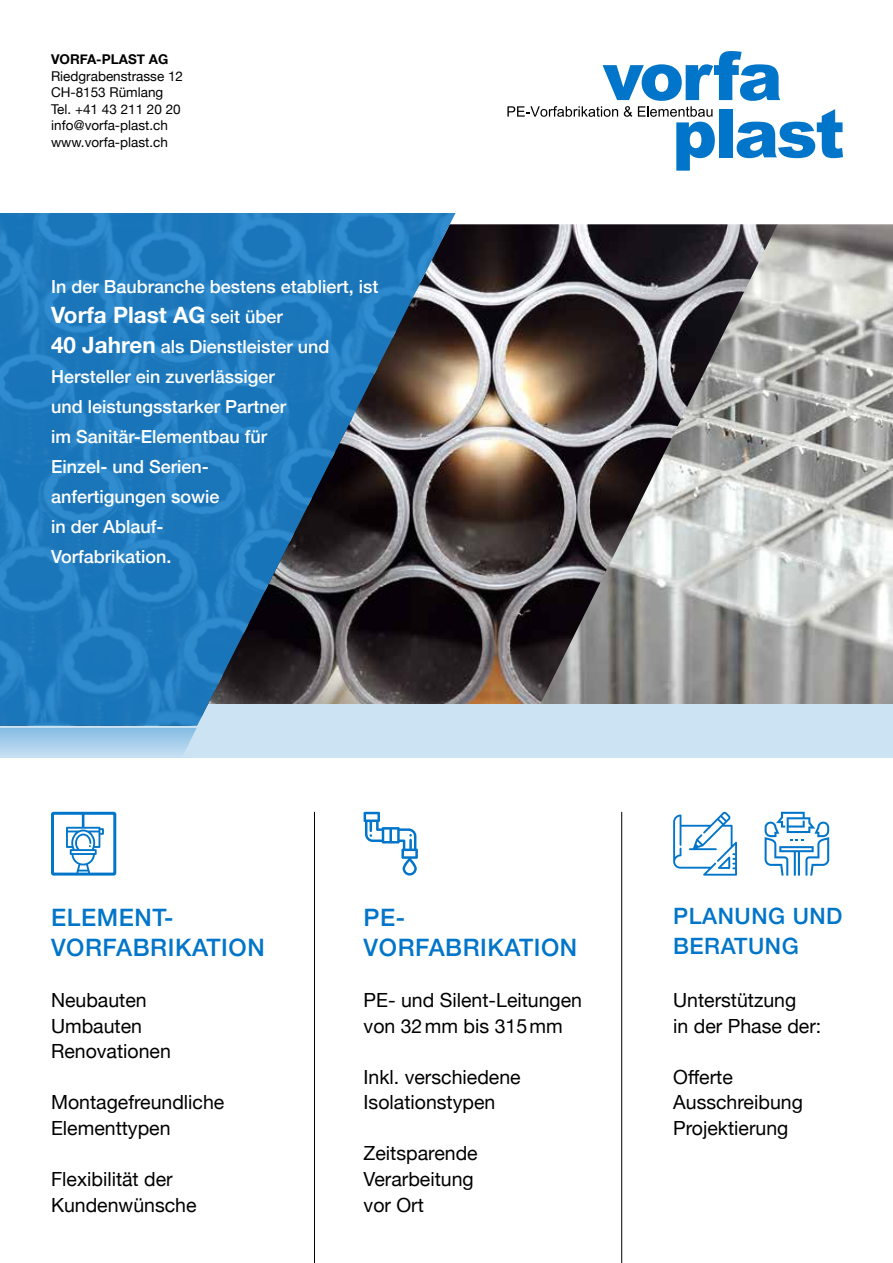
<style>
.page{position:relative;width:893px;height:1263px;background:#fff}
.page>*{position:absolute;margin:0;border:0;box-sizing:border-box;transform-origin:0 0}
.t1{font:500 24px/30px "Helvetica Neue";letter-spacing:.025em;color:#0075c9}
.t2{font:700 22.5px "Helvetica Neue";color:#fff}
.t3{font:500 22.5px/30px "Helvetica Neue";letter-spacing:.025em;color:#0075c9}
.t4{font:19.5px/25.5px "Helvetica Neue";color:#000}
.t5{font:500 18px/30px "Helvetica Neue";color:#fff}
.t6{font:13.5px/16.5px "Helvetica Neue";color:#000}
.t7{font:700 13.5px "Helvetica Neue";color:#000}
.s1{font-weight:500;font-size:18px}
.s2{font-weight:700;font-size:22.5px}
</style>
<div class="page">
<img style="left:455px;top:224px;width:85px;height:481px">
<img style="left:540px;top:224px;width:353px;height:481px">
<div style="left:0;top:705px;width:893px;height:53px;background:#cce3f4"></div>
<svg style="left:0;top:728px;width:197px;height:26px;background:#a3ccea"></svg>
<svg style="left:507px;top:51px;width:336px;height:120px"></svg>
<hr style="left:314px;top:812px;width:1px;height:451px;background:#000">
<hr style="left:621px;top:812px;width:1px;height:451px;background:#000">
<svg style="left:51px;top:812px;width:65px;height:63px"></svg>
<svg style="left:364px;top:812px;width:54px;height:63px"></svg>
<svg style="left:673px;top:812px;width:64px;height:64px"></svg>
<svg style="left:765px;top:812px;width:64px;height:63px"></svg>
<svg style="left:0;top:213px;width:455px;height:513px;background:#2e6e9f"></svg>
<p class="t7" style="left:51px;top:49px;width:119px">VORFA-PLAST AG</p>
<p class="t6" style="left:51px;top:68px;width:134px">Riedgrabenstrasse 12<br>CH-8153 Rümlang<br>Tel. +41 43 211 20 20 info@vorfa-plast.ch www.vorfa-plast.ch</p>
<p class="t5" style="left:51px;top:270px;width:329px">In der Baubranche bestens etabliert, ist</p>
<p class="t2" style="left:51px;top:297px;width:233px">Vorfa Plast AG <span class="s1">seit über</span></p>
<p class="t5" style="left:51px;top:330px;width:280px"><span class="s2">40 Jahren</span> als Dienstleister und<br>Hersteller ein zuverlässiger<br>und leistungsstarker Partner<br>im Sanitär-Elementbau für<br>Einzel- und Serien-<br>anfertigungen sowie<br>in der Ablauf-<br>Vorfabrikation.</p>
<p class="t1" style="left:51px;top:900px;width:215px">ELEMENT-<br>VORFABRIKATION</p>
<p class="t1" style="left:364px;top:900px;width:215px">PE-<br>VORFABRIKATION</p>
<p class="t3" style="left:673px;top:899px;width:171px">PLANUNG UND<br>BERATUNG</p>
<p class="t4" style="left:51px;top:989px;width:121px">Neubauten<br>Umbauten<br>Renovationen</p>
<p class="t4" style="left:51px;top:1091px;width:175px">Montagefreundliche<br>Elementtypen</p>
<p class="t4" style="left:51px;top:1167px;width:147px">Flexibilität der<br>Kundenwünsche</p>
<p class="t4" style="left:364px;top:989px;width:220px">PE- und Silent-Leitungen von 32mm bis 315mm</p>
<p class="t4" style="left:364px;top:1065px;width:159px">Inkl. verschiedene<br>Isolationstypen</p>
<p class="t4" style="left:364px;top:1142px;width:116px">Zeitsparende<br>Verarbeitung vor Ort</p>
<p class="t4" style="left:673px;top:989px;width:150px">Unterstützung<br>in der Phase der:</p>
<p class="t4" style="left:673px;top:1065px;width:131px">Offerte<br>Ausschreibung<br>Projektierung</p>
</div>
